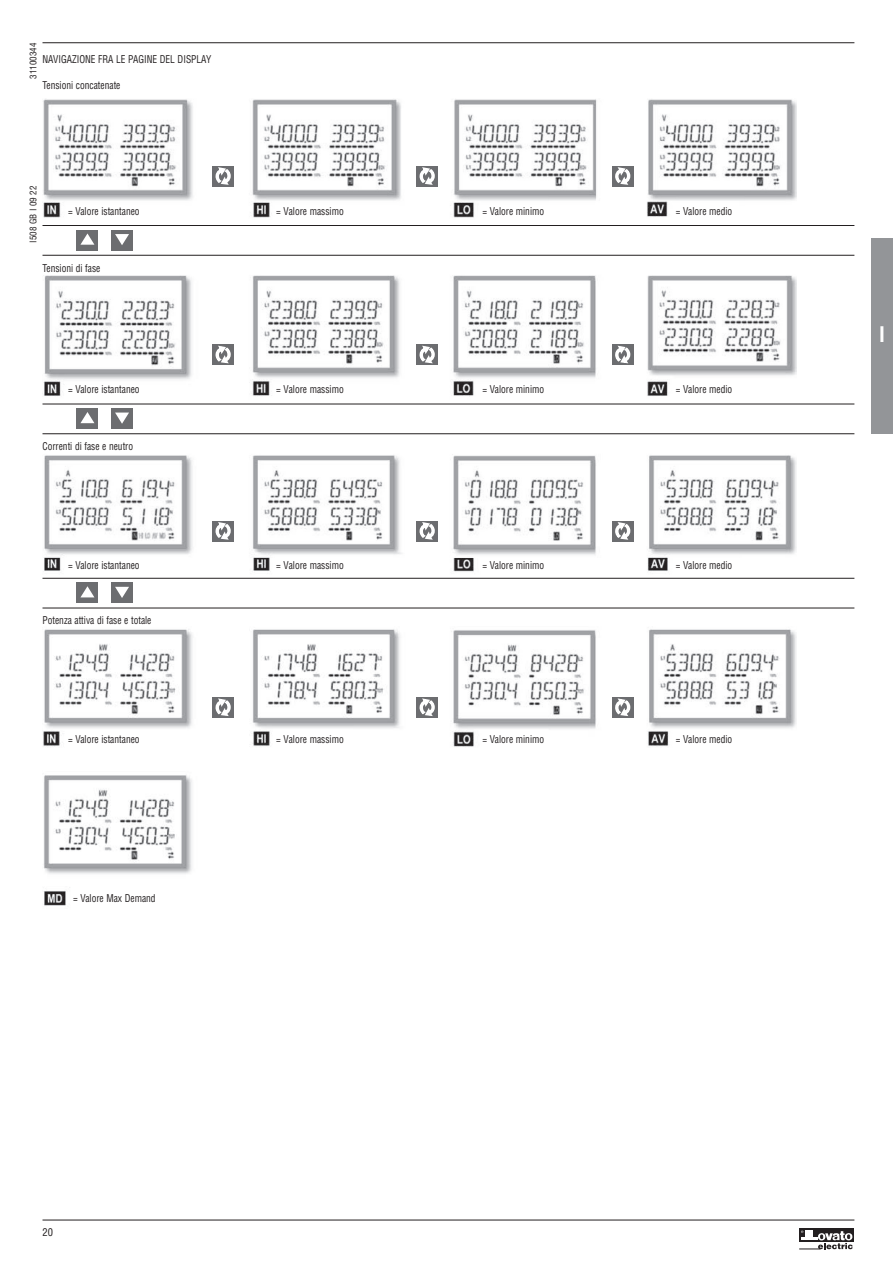
<style>
.page{position:relative;width:893px;height:1263px;background:#fff}
.page>*{position:absolute;margin:0;border:0;box-sizing:border-box;transform-origin:0 0}
.t1{font:700 condensed 21px "Helvetica";color:#fff}
.t2{font:condensed 10.5px "Helvetica";color:#231f20;scale:.9 1}
.t3{font:condensed 10.5px "Helvetica";color:#231f20}
.t4{font:condensed 9px "Helvetica";color:#231f20}
</style>
<div class="page">
<div style="left:871px;top:238px;width:22px;height:196px;background:#939598"></div>
<hr style="left:43px;top:42px;width:811px;height:1px;background:#231f20">
<hr style="left:43px;top:1220px;width:811px;height:1px;background:#231f20">
<svg style="left:799px;top:1229px;width:55px;height:13px"></svg>
<svg style="left:799px;top:1231px;width:54px;height:19px"></svg>
<img style="left:43px;top:99px;width:753px;height:807px">
<div style="left:213px;top:166px;width:21px;height:21px;background:#6c6d70"></div>
<svg style="left:214px;top:167px;width:18px;height:31px"></svg>
<div style="left:417px;top:166px;width:21px;height:21px;background:#6c6d70"></div>
<svg style="left:419px;top:167px;width:17px;height:31px"></svg>
<div style="left:612px;top:166px;width:21px;height:21px;background:#6c6d70"></div>
<svg style="left:614px;top:167px;width:17px;height:31px"></svg>
<div style="left:213px;top:345px;width:21px;height:20px;background:#6c6d70"></div>
<svg style="left:214px;top:345px;width:18px;height:31px"></svg>
<div style="left:417px;top:345px;width:21px;height:20px;background:#6c6d70"></div>
<svg style="left:419px;top:345px;width:17px;height:31px"></svg>
<div style="left:612px;top:345px;width:21px;height:20px;background:#6c6d70"></div>
<svg style="left:614px;top:345px;width:17px;height:31px"></svg>
<div style="left:213px;top:521px;width:21px;height:20px;background:#6c6d70"></div>
<svg style="left:214px;top:522px;width:18px;height:31px"></svg>
<div style="left:417px;top:521px;width:21px;height:20px;background:#6c6d70"></div>
<svg style="left:419px;top:522px;width:17px;height:31px"></svg>
<div style="left:612px;top:521px;width:21px;height:20px;background:#6c6d70"></div>
<svg style="left:614px;top:522px;width:17px;height:31px"></svg>
<div style="left:213px;top:697px;width:21px;height:21px;background:#6c6d70"></div>
<svg style="left:214px;top:698px;width:18px;height:31px"></svg>
<div style="left:417px;top:697px;width:21px;height:21px;background:#6c6d70"></div>
<svg style="left:419px;top:682px;width:17px;height:47px"></svg>
<div style="left:612px;top:697px;width:21px;height:21px;background:#6c6d70"></div>
<svg style="left:614px;top:682px;width:17px;height:47px"></svg>
<hr style="left:43px;top:225px;width:811px;height:1px;background:#231f20">
<hr style="left:43px;top:255px;width:811px;height:1px;background:#231f20">
<div style="left:77px;top:230px;width:21px;height:20px;background:#6c6d70"></div>
<svg style="left:80px;top:233px;width:14px;height:12px"></svg>
<div style="left:111px;top:230px;width:21px;height:20px;background:#6c6d70"></div>
<svg style="left:115px;top:234px;width:14px;height:11px"></svg>
<hr style="left:43px;top:404px;width:811px;height:1px;background:#231f20">
<hr style="left:43px;top:434px;width:811px;height:1px;background:#231f20">
<div style="left:77px;top:408px;width:21px;height:21px;background:#6c6d70"></div>
<svg style="left:80px;top:412px;width:14px;height:11px"></svg>
<div style="left:111px;top:408px;width:21px;height:21px;background:#6c6d70"></div>
<svg style="left:115px;top:413px;width:14px;height:11px"></svg>
<hr style="left:43px;top:578px;width:811px;height:1px;background:#231f20">
<hr style="left:43px;top:608px;width:811px;height:1px;background:#231f20">
<div style="left:77px;top:583px;width:21px;height:20px;background:#6c6d70"></div>
<svg style="left:81px;top:586px;width:13px;height:11px"></svg>
<div style="left:111px;top:583px;width:21px;height:20px;background:#6c6d70"></div>
<svg style="left:115px;top:587px;width:14px;height:11px"></svg>
<p class="t4" style="left:30px;top:79px;width:37px;rotate:-90deg">31100344</p>
<p class="t2" style="left:43px;top:55px;width:189px">NAVIGAZIONE FRA LE PAGINE DEL DISPLAY</p>
<p class="t2" style="left:43px;top:81px;width:88px">Tensioni concatenate</p>
<p class="t4" style="left:30px;top:243px;width:58px;rotate:-90deg">I508 GB I 09 22</p>
<p class="t2" style="left:68px;top:207px;width:81px">= Valore istantaneo</p>
<p class="t2" style="left:276px;top:207px;width:76px">= Valore massimo</p>
<p class="t2" style="left:482px;top:207px;width:70px">= Valore minimo</p>
<p class="t2" style="left:676px;top:207px;width:64px">= Valore medio</p>
<p class="t2" style="left:43px;top:264px;width:66px">Tensioni di fase</p>
<p class="t2" style="left:68px;top:385px;width:81px">= Valore istantaneo</p>
<p class="t2" style="left:276px;top:385px;width:76px">= Valore massimo</p>
<p class="t2" style="left:482px;top:385px;width:70px">= Valore minimo</p>
<p class="t2" style="left:676px;top:385px;width:64px">= Valore medio</p>
<p class="t2" style="left:43px;top:442px;width:102px">Correnti di fase e neutro</p>
<p class="t2" style="left:68px;top:561px;width:81px">= Valore istantaneo</p>
<p class="t2" style="left:276px;top:561px;width:76px">= Valore massimo</p>
<p class="t2" style="left:482px;top:561px;width:70px">= Valore minimo</p>
<p class="t2" style="left:676px;top:561px;width:64px">= Valore medio</p>
<p class="t2" style="left:43px;top:617px;width:123px">Potenza attiva di fase e totale</p>
<p class="t2" style="left:68px;top:736px;width:81px">= Valore istantaneo</p>
<p class="t2" style="left:73px;top:895px;width:93px">= Valore Max Demand</p>
<p class="t2" style="left:276px;top:736px;width:76px">= Valore massimo</p>
<p class="t2" style="left:482px;top:736px;width:70px">= Valore minimo</p>
<p class="t2" style="left:676px;top:736px;width:64px">= Valore medio</p>
<p class="t3" style="left:43px;top:1229px;width:12px">20</p>
<h1 class="t1" style="left:879px;top:326px;width:7px">I</h1>
</div>
